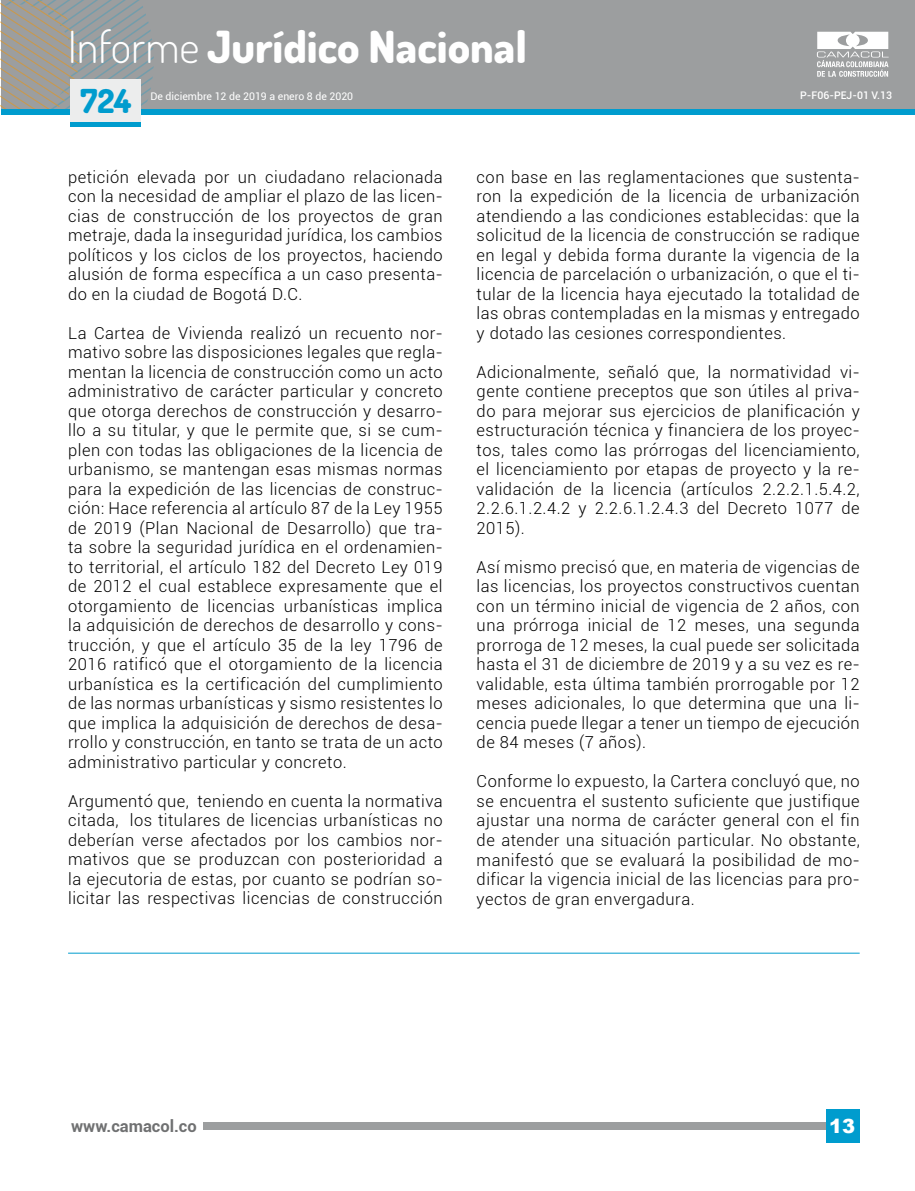
<style>
.page{position:relative;width:915px;height:1191px;background:#fff}
.page>*{position:absolute;margin:0;border:0;box-sizing:border-box;transform-origin:0 0}
.t1{font:800 44.25px "Dosis";color:#fff}
.t2{font:800 33px "Dosis";color:#009cce}
.t3{font:900 19.5px "Arial";color:#fff}
.t4{font:900 19.5px "Roboto";color:#fff}
.t5{font:300 16.5px/19.5px "Roboto";letter-spacing:.03em;color:#000;text-align:justify}
.t6{font:700 16.5px "Roboto";color:#707172}
.t7{font:10.5px "Roboto";color:#fff}
.t8{font:500 10.5px "Roboto";color:#fff}
.s1{font-weight:300}
</style>
<div class="page">
<div style="left:203px;top:1122px;width:655px;height:7px;background:#9c9e9f"></div>
<div style="left:825px;top:1109px;width:33px;height:34px;background:#009cce"></div>
<div style="left:1px;top:0;width:913px;height:108px;background:#9c9e9f"></div>
<div style="left:1px;top:109px;width:913px;height:5px;background:#009cce"></div>
<svg style="left:1px;top:0;width:158px;height:109px"></svg>
<svg style="left:817px;top:32px;width:71px;height:45px"></svg>
<div style="left:70px;top:122px;width:70px;height:5px;background:#009cce"></div>
<div style="left:70px;top:79px;width:70px;height:43px;background:#eceded"></div>
<hr style="left:68px;top:952px;width:791px;height:1px;background:#009cce">
<h1 class="t1" style="left:68px;top:18px;width:460px"><span class="s1">Informe</span> Jurídico Nacional</h1>
<h2 class="t2" style="left:80px;top:80px;width:52px">724</h2>
<p class="t7" style="left:150px;top:89px;width:204px">De diciembre 12 de 2019 a enero 8 de 2020</p>
<p class="t8" style="left:800px;top:87px;width:93px">P-F06-PEJ-01 V.13</p>
<p class="t5" style="left:68px;top:166px;width:376px">petición elevada por un ciudadano relacionada con la necesidad de ampliar el plazo de las licen&shy;cias de construcción de los proyectos de gran metraje, dada la inseguridad jurídica, los cambios políticos y los ciclos de los proyectos, haciendo alusión de forma específica a un caso presenta&shy;do en la ciudad de Bogotá D.C.</p>
<p class="t5" style="left:68px;top:322px;width:376px">La Cartea de Vivienda realizó un recuento nor&shy;mativo sobre las disposiciones legales que regla&shy;mentan la licencia de construcción como un acto administrativo de carácter particular y concreto que otorga derechos de construcción y desarro&shy;llo a su titular, y que le permite que, si se cum&shy;plen con todas las obligaciones de la licencia de urbanismo, se mantengan esas mismas normas para la expedición de las licencias de construc&shy;ción: Hace referencia al artículo 87 de la Ley 1955 de 2019 (Plan Nacional de Desarrollo) que tra&shy;ta sobre la seguridad jurídica en el ordenamien&shy;to territorial, el artículo 182 del Decreto Ley 019 de 2012 el cual establece expresamente que el otorgamiento de licencias urbanísticas implica la adquisición de derechos de desarrollo y cons&shy;trucción, y que el artículo 35 de la ley 1796 de 2016 ratificó que el otorgamiento de la licencia urbanística es la certificación del cumplimiento de las normas urbanísticas y sismo resistentes lo que implica la adquisición de derechos de desa&shy;rrollo y construcción, en tanto se trata de un acto administrativo particular y concreto.</p>
<p class="t5" style="left:68px;top:790px;width:376px">Argumentó que, teniendo en cuenta la normativa citada, los titulares de licencias urbanísticas no deberían verse afectados por los cambios nor&shy;mativos que se produzcan con posterioridad a la ejecutoria de estas, por cuanto se podrían so&shy;licitar las respectivas licencias de construcción</p>
<p class="t5" style="left:476px;top:166px;width:384px">con base en las reglamentaciones que sustenta&shy;ron la expedición de la licencia de urbanización atendiendo a las condiciones establecidas: que la solicitud de la licencia de construcción se radique en legal y debida forma durante la vigencia de la licencia de parcelación o urbanización, o que el ti&shy;tular de la licencia haya ejecutado la totalidad de las obras contempladas en la mismas y entregado y dotado las cesiones correspondientes.</p>
<p class="t5" style="left:476px;top:361px;width:384px">Adicionalmente, señaló que, la normatividad vi&shy;gente contiene preceptos que son útiles al priva&shy;do para mejorar sus ejercicios de planificación y estructuración técnica y financiera de los proyec&shy;tos, tales como las prórrogas del licenciamiento, el licenciamiento por etapas de proyecto y la re&shy;validación de la licencia (artículos 2.2.2.1.5.4.2, 2.2.6.1.2.4.2 y 2.2.6.1.2.4.3 del Decreto 1077 de 2015).</p>
<p class="t5" style="left:476px;top:556px;width:384px">Así mismo precisó que, en materia de vigencias de las licencias, los proyectos constructivos cuentan con un término inicial de vigencia de 2 años, con una prórroga inicial de 12 meses, una segunda prorroga de 12 meses, la cual puede ser solicitada hasta el 31 de diciembre de 2019 y a su vez es re&shy;validable, esta última también prorrogable por 12 meses adicionales, lo que determina que una li&shy;cencia puede llegar a tener un tiempo de ejecución de 84 meses (7 años).</p>
<p class="t5" style="left:476px;top:771px;width:384px">Conforme lo expuesto, la Cartera concluyó que, no se encuentra el sustento suficiente que justifique ajustar una norma de carácter general con el fin de atender una situación particular. No obstante, manifestó que se evaluará la posibilidad de mo&shy;dificar la vigencia inicial de las licencias para pro&shy;yectos de gran envergadura.</p>
<p class="t3" style="left:828px;top:1111px;width:28px">13</p>
<p class="t6" style="left:71px;top:1114px;width:127px">www.camacol.co</p>
<p class="t4" style="left:836px;top:1114px;width:13px">1</p>
</div>
